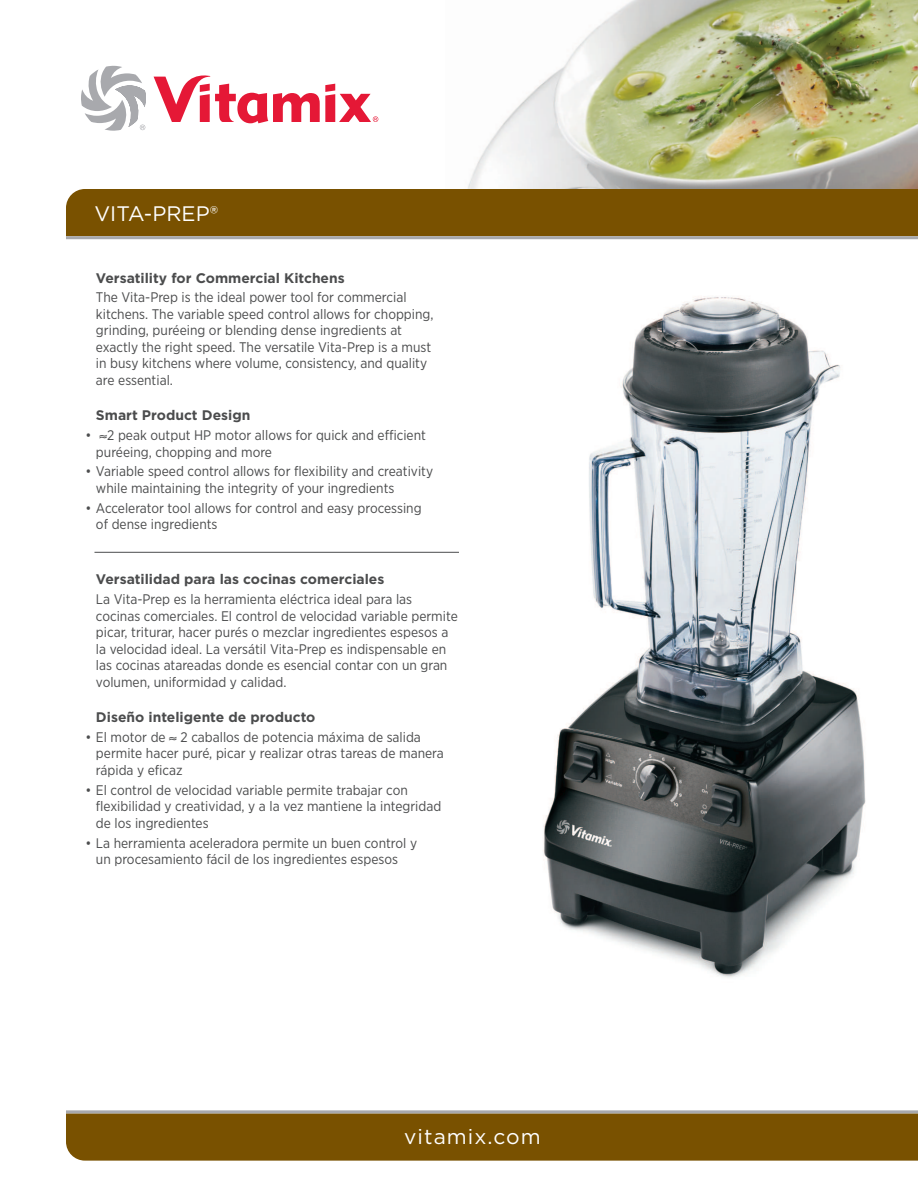
<style>
.page{position:relative;width:918px;height:1188px;background:#fff}
.page>*{position:absolute;margin:0;border:0;box-sizing:border-box;transform-origin:0 0}
.t1{font:21px "Gotham";letter-spacing:.045em;color:#fff}
.t2{font:21px "Gotham";color:#fff}
.t3{font:13.95px/16.5px "Gotham Narrow";color:#4b4c4d}
.t4{font:700 13.95px "Gotham";color:#4b4c4d}
</style>
<div class="page">
<img style="left:457px;top:296px;width:409px;height:682px">
<img style="left:468px;top:0;width:450px;height:189px">
<svg style="left:154px;top:75px;width:224px;height:48px"></svg>
<svg style="left:81px;top:66px;width:65px;height:65px"></svg>
<div style="left:66px;top:189px;width:852px;height:47px;background:#795100"></div>
<hr style="left:66px;top:236px;width:852px;height:3px;background:#a8a9ad">
<div style="left:66px;top:1113px;width:852px;height:48px;background:#795100"></div>
<hr style="left:66px;top:1110px;width:852px;height:3px;background:#a8a9ad">
<hr style="left:94px;top:552px;width:365px;height:1px;background:#4b4c4d">
<h1 class="t2" style="left:95px;top:204px;width:125px">VITA-PREP®</h1>
<p class="t4" style="left:96px;top:271px;width:250px">Versatility for Commercial Kitchens</p>
<p class="t3" style="left:96px;top:290px;width:339px">The Vita-Prep is the ideal power tool for commercial kitchens. The variable speed control allows for chopping, grinding, puréeing or blending dense ingredients at exactly the right speed. The versatile Vita-Prep is a must in busy kitchens where volume, consistency, and quality are essential.</p>
<p class="t4" style="left:96px;top:409px;width:156px">Smart Product Design</p>
<p class="t3" style="left:96px;top:427px;width:331px;text-indent:-11px">• ≈2 peak output HP motor allows for quick and eicient puréeing, chopping and more</p>
<p class="t3" style="left:96px;top:463px;width:339px;text-indent:-11px">• Variable speed control allows for lexibility and creativity while maintaining the integrity of your ingredients</p>
<p class="t3" style="left:96px;top:499px;width:327px;text-indent:-11px">• Accelerator tool allows for control and easy processing of dense ingredients</p>
<p class="t4" style="left:96px;top:573px;width:290px">Versatilidad para las cocinas comerciales</p>
<p class="t3" style="left:96px;top:592px;width:363px">La Vita-Prep es la herramienta eléctrica ideal para las cocinas comerciales. El control de velocidad variable permite picar, triturar, hacer purés o mezclar ingredientes espesos a la velocidad ideal. La versátil Vita-Prep es indispensable en las cocinas atareadas donde es esencial contar con un gran volumen, uniformidad y calidad.</p>
<p class="t4" style="left:96px;top:711px;width:221px">Diseño inteligente de producto</p>
<p class="t3" style="left:96px;top:729px;width:349px;text-indent:-11px">• El motor de ≈ 2 caballos de potencia máxima de salida permite hacer puré, picar y realizar otras tareas de manera rápida y eicaz</p>
<p class="t3" style="left:96px;top:781px;width:347px;text-indent:-11px">• El control de velocidad variable permite trabajar con lexibilidad y creatividad, y a la vez mantiene la integridad de los ingredientes</p>
<p class="t3" style="left:96px;top:834px;width:323px;text-indent:-11px">• La herramienta aceleradora permite un buen control y un procesamiento fácil de los ingredientes espesos</p>
<h1 class="t1" style="left:404px;top:1127px;width:138px">vitamix.com</h1>
</div>
